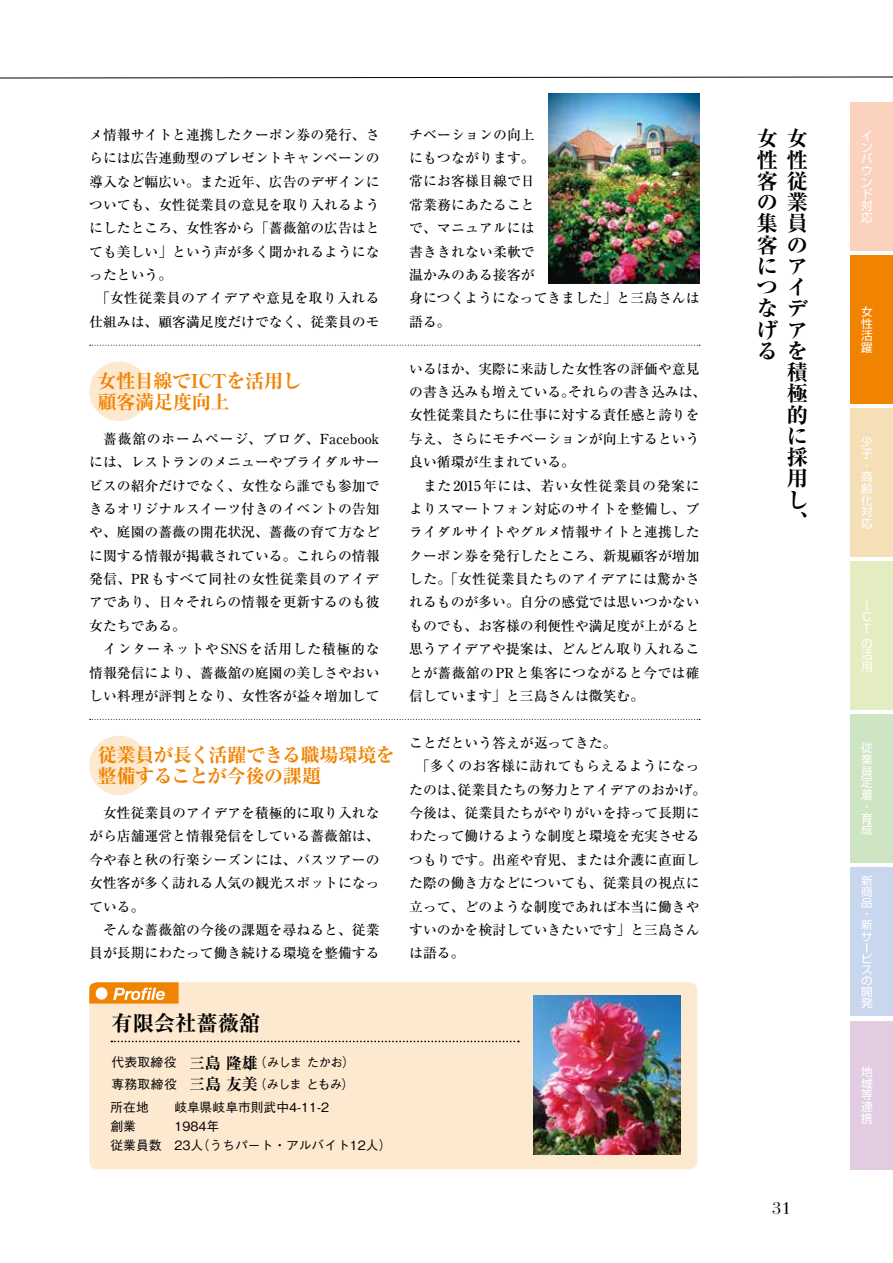
<style>
.page{position:relative;width:893px;height:1263px;background:#fff}
.page>*{position:absolute;margin:0;border:0;box-sizing:border-box;transform-origin:0 0}
.t1{font:700 expanded 21.3px/21.3px "Ryumin Pr 6 N";color:#000}
.t2{font:700 expanded 19.2px/21.3px "Ryumin Pr 6 N";letter-spacing:-.02em;color:#f08300}
.t3{font:16.95px "Bauer Bodoni";color:#000}
.t4{font:500 13.8px/23.4px "Ryumin Pr 6 N";color:#000;text-align:justify}
.t5{font:500 13.8px "Ryumin Pr 6 N";letter-spacing:.03em;color:#000}
.t6{font:500 12.75px/19.2px "Gothic BBB Pr 6 N";color:#000}
.t7{font:500 12.75px/21.3px "Gothic BBB Pr 6 N";letter-spacing:.02em;color:#000}
.t8{font:11.7px/11.7px "Shin Go Pro";color:#fff;text-align:justify}
.t9{font:11.7px/11.7px "Shin Go Pr 6 N";color:#fff;text-align:justify}
.t10{font:11.1px/11.1px "Shin Go Pro";color:#fff;scale:1.05 1}
.s1{font-family:"Ryumin Pr 6 N";font-weight:700;font-stretch:expanded;font-size:15.9px}
</style>
<div class="page">
<svg style="left:90px;top:345px;width:610px;height:1px"></svg>
<svg style="left:90px;top:719px;width:610px;height:1px"></svg>
<svg style="left:0;top:76px;width:893px;height:3px"></svg>
<div style="left:89px;top:361px;width:60px;height:60px;background:#fde8d0;border-radius:50%"></div>
<img style="left:549px;top:94px;width:150px;height:190px">
<div style="left:89px;top:736px;width:60px;height:59px;background:#fde8d0;border-radius:50%"></div>
<div style="left:89px;top:982px;width:608px;height:187px;background:#fde8d0;border-radius:9px"></div>
<svg style="left:111px;top:1040px;width:408px;height:2px"></svg>
<img style="left:534px;top:995px;width:146px;height:160px">
<svg style="left:89px;top:982px;width:90px;height:21px;background:#f3a03c"></svg>
<div style="left:850px;top:102px;width:43px;height:149px;background:#fad2bd"></div>
<div style="left:850px;top:255px;width:43px;height:149px;background:#f08300"></div>
<div style="left:850px;top:408px;width:43px;height:149px;background:#f4dfb6"></div>
<div style="left:850px;top:561px;width:43px;height:149px;background:#e4edc2"></div>
<div style="left:850px;top:714px;width:43px;height:149px;background:#cde5c3"></div>
<div style="left:850px;top:867px;width:43px;height:149px;background:#c9d7ee"></div>
<div style="left:850px;top:1020px;width:43px;height:149px;background:#e2cce2"></div>
<p class="t4" style="left:89px;top:122px;width:292px">メ情報サイトと連携したクーポン券の発行、さ</p>
<p class="t4" style="left:89px;top:146px;width:292px">らには広告連動型のプレゼントキャンペーンの</p>
<p class="t4" style="left:89px;top:169px;width:292px">導入など幅広い。また近年、広告のデザインに</p>
<p class="t4" style="left:89px;top:192px;width:292px">ついても、女性従業員の意見を取り入れるよう</p>
<p class="t4" style="left:89px;top:216px;width:292px">にしたところ、女性客から「薔薇舘の広告はと</p>
<p class="t4" style="left:89px;top:239px;width:292px">ても美しい」という声が多く聞かれるようにな</p>
<p class="t4" style="left:89px;top:263px;width:84px">ったという。</p>
<p class="t5" style="left:96px;top:287px;width:285px">「女性従業員のアイデアや意見を取り入れる</p>
<p class="t4" style="left:89px;top:309px;width:292px">仕組みは、顧客満足度だけでなく、従業員のモ</p>
<h2 class="t2" style="left:98px;top:369px;width:205px">女性目線でICTを活用し顧客満足度向上</h2>
<p class="t4" style="left:89px;top:426px;width:292px;text-indent:14px">薔薇舘のホームページ、ブログ、Facebookには、レストランのメニューやブライダルサービスの紹介だけでなく、女性なら誰でも参加できるオリジナルスイーツ付きのイベントの告知や、庭園の薔薇の開花状況、薔薇の育て方などに関する情報が掲載されている。これらの情報発信、PRもすべて同社の女性従業員のアイデアであり、日々それらの情報を更新するのも彼女たちである。</p>
<p class="t4" style="left:89px;top:637px;width:292px;text-indent:14px">インターネットやSNSを活用した積極的な情報発信により、薔薇舘の庭園の美しさやおいしい料理が評判となり、女性客が益々増加して</p>
<h2 class="t2" style="left:98px;top:743px;width:299px">従業員が長く活躍できる職場環境を整備することが今後の課題</h2>
<p class="t4" style="left:89px;top:800px;width:292px;text-indent:14px">女性従業員のアイデアを積極的に取り入れながら店舗運営と情報発信をしている薔薇舘は、今や春と秋の行楽シーズンには、バスツアーの女性客が多く訪れる人気の観光スポットになっている。</p>
<p class="t4" style="left:89px;top:917px;width:292px;text-align:right">そんな薔薇舘の今後の課題を尋ねると、従業員が長期にわたって働き続ける環境を整備する</p>
<p class="t4" style="left:409px;top:122px;width:292px;text-align:left">チベーションの向上<br>にもつながります。<br>常にお客様目線で日<br>常業務にあたること<br>で、マニュアルには<br>書ききれない柔軟で<br>温かみのある接客が<br>身につくようになってきました」と三島さんは語る。</p>
<p class="t4" style="left:409px;top:356px;width:299px;text-align:left">いるほか、実際に来訪した女性客の評価や意見の書き込みも増えている。それらの書き込みは、女性従業員たちに仕事に対する責任感と誇りを与え、さらにモチベーションが向上するという良い循環が生まれている。</p>
<p class="t4" style="left:409px;top:473px;width:292px;text-indent:14px">また2015年には、若い女性従業員の発案によりスマートフォン対応のサイトを整備し、ブライダルサイトやグルメ情報サイトと連携したクーポン券を発行したところ、新規顧客が増加した。「女性従業員たちのアイデアには驚かされるものが多い。自分の感覚では思いつかないものでも、お客様の利便性や満足度が上がると思うアイデアや提案は、どんどん取り入れることが薔薇舘のPRと集客につながると今では確信しています」と三島さんは微笑む。</p>
<p class="t4" style="left:409px;top:730px;width:209px">ことだという答えが返ってきた。</p>
<p class="t5" style="left:416px;top:755px;width:285px">「多くのお客様に訪れてもらえるようになっ</p>
<p class="t4" style="left:409px;top:777px;width:299px">たのは、従業員たちの努力とアイデアのおかげ。</p>
<p class="t4" style="left:409px;top:800px;width:292px">今後は、従業員たちがやりがいを持って長期に</p>
<p class="t4" style="left:409px;top:824px;width:292px">わたって働けるような制度と環境を充実させる</p>
<p class="t4" style="left:409px;top:847px;width:292px">つもりです。出産や育児、または介護に直面し</p>
<p class="t4" style="left:409px;top:871px;width:292px">た際の働き方などについても、従業員の視点に</p>
<p class="t4" style="left:409px;top:894px;width:292px">立って、どのような制度であれば本当に働きや</p>
<p class="t4" style="left:409px;top:917px;width:292px">すいのかを検討していきたいです」と三島さん</p>
<p class="t4" style="left:409px;top:941px;width:57px">は語る。</p>
<h1 class="t1" style="left:111px;top:1011px;width:150px">有限会社薔薇舘</h1>
<p class="t7" style="left:111px;top:1051px;width:245px">代表取締役　<span class="s1">三島 隆雄</span>（みしまたかお）専務取締役　<span class="s1">三島 友美</span>（みしまともみ）</p>
<p class="t6" style="left:111px;top:1096px;width:40px">所在地</p>
<p class="t6" style="left:174px;top:1096px;width:156px">岐阜県岐阜市則武中4-11-2</p>
<p class="t6" style="left:111px;top:1116px;width:27px">創業</p>
<p class="t6" style="left:111px;top:1116px;width:282px;text-indent:64px">1984年<br>従業員数 23人（うちパート・アルバイト12人）</p>
<h1 class="t1" style="left:757px;top:127px;width:52px">女女性性客従の<br>集員客のに<br>つ<br>な<br>げアる</h1>
<h1 class="t1" style="left:787px;top:191px;width:22px">業</h1>
<h1 class="t1" style="left:787px;top:254px;width:23px">アイデ</h1>
<h1 class="t1" style="left:787px;top:339px;width:22px;text-align:justify">を積極的に採用し、</h1>
<p class="t3" style="left:772px;top:1198px;width:20px">31</p>
<p class="t9" style="left:861px;top:129px;width:13px">インバウンド対応</p>
<p class="t8" style="left:861px;top:305px;width:13px">女性活躍</p>
<p class="t8" style="left:861px;top:434px;width:13px;text-align:left">少子・高齢化対応</p>
<p class="t8" style="left:862px;top:598px;width:10px;text-align:left">I<br>C<br>T</p>
<p class="t8" style="left:861px;top:636px;width:13px">の活用</p>
<p class="t8" style="left:861px;top:741px;width:13px;text-align:left">従業員定着・育成</p>
<p class="t10" style="left:861px;top:874px;width:13px">新商品・新サービスの開発</p>
<p class="t8" style="left:861px;top:1064px;width:13px">地域等連携</p>
</div>
